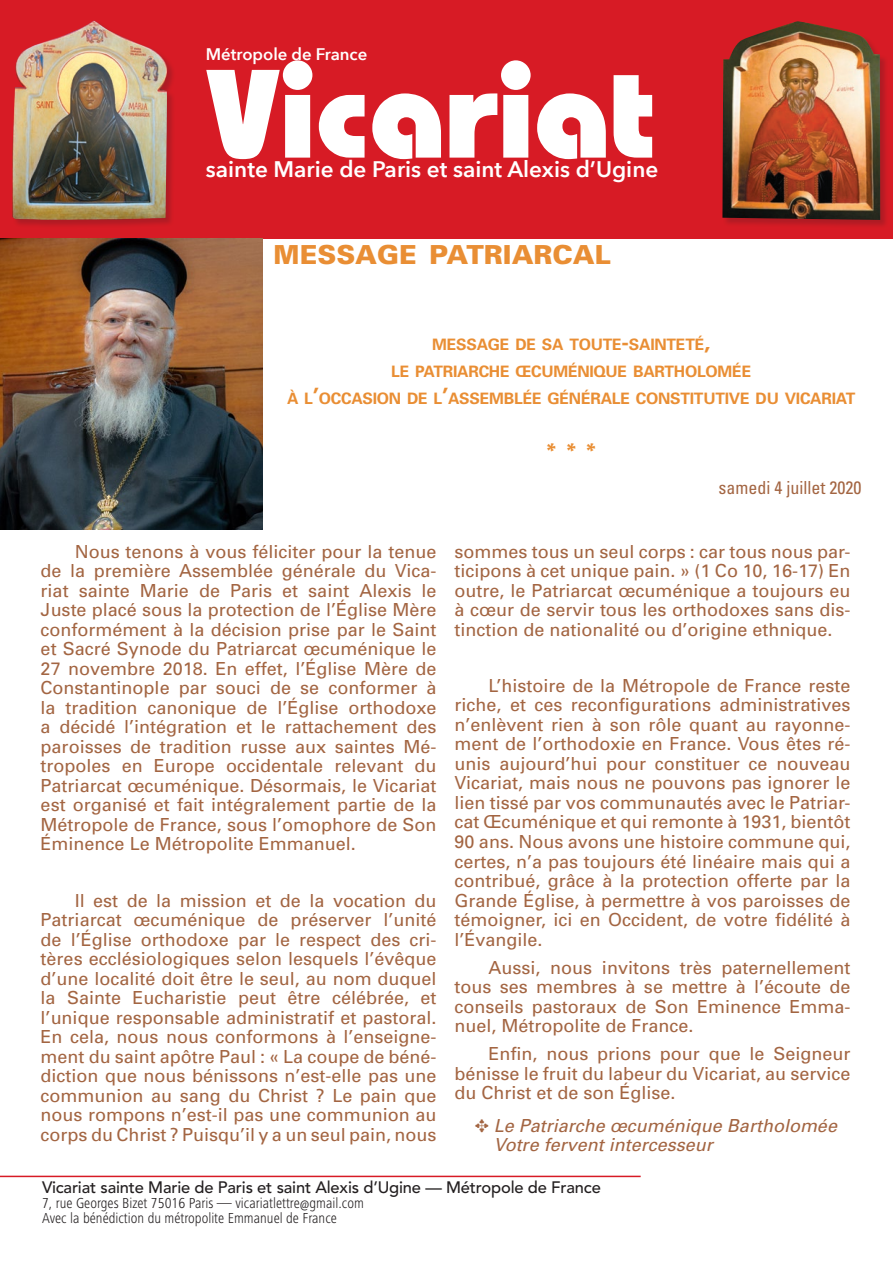
<style>
.page{position:relative;width:893px;height:1263px;background:#fff}
.page>*{position:absolute;margin:0;border:0;box-sizing:border-box;transform-origin:0 0}
.t1{font:800 125.25px "Bauhaus";color:#fff}
.t2{font:900 26.25px "Univers";color:#e98e34}
.t3{font:600 22.5px "Avenir Next";color:#fff}
.t4{font:900 21px "Palatino";color:#e98e34}
.t5{font:18px/19.5px "Univers";color:#a36542;text-align:justify}
.t6{font:italic 18px/19.5px "Univers";color:#a36542}
.t7{font:condensed 18px "Univers";color:#a36542}
.t8{font:600 16.65px "Avenir Next";color:#fff}
.t9{font:500 16.5px "Avenir";letter-spacing:-.01em;color:#231f20}
.t10{font:700 15.75px/27px "Univers";letter-spacing:-.015em;color:#e98e34;text-align:center}
.t11{font:300 condensed 15px "Frutiger Next LT";color:#231f20}
.s1{font-size:22.5px}
</style>
<div class="page">
<div style="left:0;top:0;width:893px;height:238px;background:#d71b25"></div>
<div style="left:12px;top:21px;width:164px;height:208px;background:#231f20;opacity:.22"></div>
<img style="left:12px;top:21px;width:156px;height:199px">
<div style="left:722px;top:21px;width:167px;height:208px;background:#231f20;opacity:.22"></div>
<img style="left:722px;top:21px;width:158px;height:199px">
<img style="left:0;top:238px;width:262px;height:292px">
<hr style="left:0;top:1176px;width:641px;height:1px;background:#d71b25">
<p class="t8" style="left:206px;top:40px;width:163px">Métropole de France</p>
<p class="t1" style="left:206px;top:40px;width:452px">Vicariat</p>
<p class="t3" style="left:206px;top:149px;width:454px">sainte Marie de Paris et saint Alexis d’Ugine</p>
<p class="t2" style="left:274px;top:238px;width:339px">MESSAGE PATRIARCAL</p>
<p class="t10" style="left:287px;top:331px;width:570px">MESSAGE DE SA TOUTE<span class="s1">-</span>SAINTETÉ<span class="s1">,<br></span>LE PATRIARCHE ŒCUMÉNIQUE BARTHOLOMÉE<br>À L<span class="s1">’</span>OCCASION DE L<span class="s1">’</span>ASSEMBLÉE GÉNÉRALE CONSTITUTIVE DU VICARIAT</p>
<p class="t4" style="left:546px;top:438px;width:51px">* * *</p>
<p class="t7" style="left:718px;top:476px;width:144px">samedi 4 juillet 2020</p>
<p class="t5" style="left:41px;top:542px;width:397px;text-indent:34px">Nous tenons à vous féliciter pour la tenue de la première Assemblée générale du Vica&shy;riat sainte Marie de Paris et saint Alexis le Juste placé sous la protection de l’Église Mère conformément à la décision prise par le Saint et Sacré Synode du Patriarcat œcuménique le 27 novembre 2018. En effet, l’Église Mère de Constantinople par souci de se conformer à la tradition canonique de l’Église orthodoxe a décidé l’intégration et le rattachement des paroisses de tradition russe aux saintes Mé&shy;tropoles en Europe occidentale relevant du Patriarcat œcuménique. Désormais, le Vicariat est organisé et fait intégralement partie de la Métropole de France, sous l’omophore de Son Éminence Le Métropolite Emmanuel.</p>
<p class="t5" style="left:41px;top:890px;width:397px;text-indent:34px">Il est de la mission et de la vocation du Patriarcat œcuménique de préserver l’unité de l’Église orthodoxe par le respect des cri&shy;tères ecclésiologiques selon lesquels l’évêque d’une localité doit être le seul, au nom duquel la Sainte Eucharistie peut être célébrée, et l’unique responsable administratif et pastoral.<br>En cela, nous nous conformons à l’enseigne&shy;ment du saint apôtre Paul : « La coupe de béné&shy;diction que nous bénissons n’est-elle pas une communion au sang du Christ ? Le pain que nous rompons n’est-il pas une communion au corps du Christ ? Puisqu’il y a un seul pain, nous</p>
<p class="t5" style="left:455px;top:542px;width:397px">sommes tous un seul corps : car tous nous par&shy;ticipons à cet unique pain. » (1 Co 10, 16-17) En outre, le Patriarcat œcuménique a toujours eu à cœur de servir tous les orthodoxes sans dis&shy;tinction de nationalité ou d’origine ethnique.</p>
<p class="t5" style="left:455px;top:676px;width:397px;text-indent:34px">L’histoire de la Métropole de France reste riche, et ces reconfigurations administratives n’enlèvent rien à son rôle quant au rayonne&shy;ment de l’orthodoxie en France. Vous êtes ré&shy;unis aujourd’hui pour constituer ce nouveau Vicariat, mais nous ne pouvons pas ignorer le lien tissé par vos communautés avec le Patriar&shy;cat Œcuménique et qui remonte à 1931, bientôt 90 ans. Nous avons une histoire commune qui, certes, n’a pas toujours été linéaire mais qui a contribué, grâce à la protection offerte par la Grande Église, à permettre à vos paroisses de témoigner, ici en Occident, de votre fidélité à l’Évangile.</p>
<p class="t5" style="left:455px;top:957px;width:397px;text-indent:34px">Aussi, nous invitons très paternellement tous ses membres à se mettre à l’écoute de conseils pastoraux de Son Eminence Emma&shy;nuel, Métropolite de France.</p>
<p class="t5" style="left:455px;top:1044px;width:397px;text-indent:34px">Enfin, nous prions pour que le Seigneur bénisse le fruit du labeur du Vicariat, au service du Christ et de son Église.</p>
<p class="t6" style="left:494px;top:1116px;width:345px;text-indent:-19px">✥ Le Patriarche œcuménique Bartholomée<br>Votre fervent intercesseur</p>
<p class="t9" style="left:42px;top:1177px;width:560px">Vicariat sainte Marie de Paris et saint Alexis d’Ugine — Métropole de France</p>
<p class="t11" style="left:42px;top:1194px;width:323px">7, rue Georges Bizet 75016 Paris — vicariatlettre@gmail.com</p>
<p class="t11" style="left:42px;top:1209px;width:296px">Avec la bénédiction du métropolite Emmanuel de France</p>
</div>
